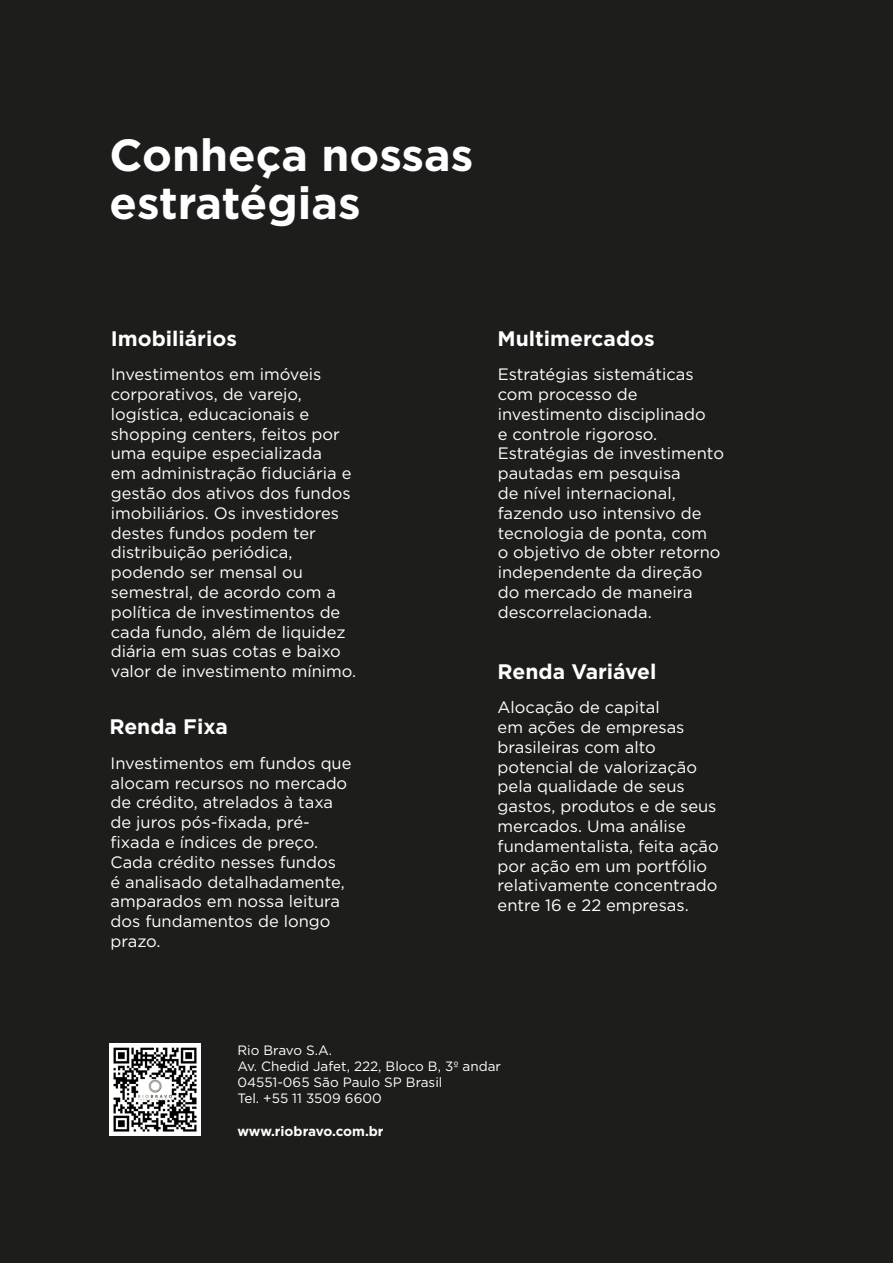
<style>
.page{position:relative;width:893px;height:1263px;background:#1d1d1b}
.page>*{position:absolute;margin:0;border:0;box-sizing:border-box;transform-origin:0 0}
.t1{font:700 45px/48px "Gotham";color:#fff}
.t2{font:700 21px "Gotham";color:#fff}
.t3{font:16.5px/19.8px "Gotham";color:#fff}
.t4{font:13.5px/16.2px "Gotham";color:#fff}
.t5{font:700 13.5px "Gotham";letter-spacing:-.005em;color:#fff}
</style>
<div class="page">
<img style="left:109px;top:1044px;width:92px;height:91px">
<h1 class="t1" style="left:109px;top:130px;width:366px">Conheça nossas estratégias</h1>
<p class="t2" style="left:111px;top:324px;width:128px">Imobiliários</p>
<p class="t2" style="left:498px;top:324px;width:159px">Multimercados</p>
<p class="t3" style="left:111px;top:364px;width:247px">Investimentos em imóveis corporativos, de varejo, logística, educacionais e shopping centers, feitos por uma equipe especializada<br>em administração fiduciária e gestão dos ativos dos fundos imobiliários. Os investidores destes fundos podem ter distribuição periódica, podendo ser mensal ou semestral, de acordo com a política de investimentos de cada fundo, além de liquidez diária em suas cotas e baixo valor de investimento mínimo.</p>
<p class="t2" style="left:109px;top:713px;width:120px">Renda Fixa</p>
<p class="t3" style="left:111px;top:753px;width:242px">Investimentos em fundos que alocam recursos no mercado de crédito, atrelados à taxa de juros pós-fixada, pré&shy;fixada e índices de preço.<br>Cada crédito nesses fundos<br>é analisado detalhadamente, amparados em nossa leitura dos fundamentos de longo prazo.</p>
<p class="t3" style="left:498px;top:364px;width:228px">Estratégias sistemáticas com processo de investimento disciplinado<br>e controle rigoroso.<br>Estratégias de investimento pautadas em pesquisa<br>de nível internacional, fazendo uso intensivo de tecnologia de ponta, com<br>o objetivo de obter retorno independente da direção do mercado de maneira descorrelacionada.</p>
<p class="t2" style="left:498px;top:657px;width:160px">Renda Variável</p>
<p class="t3" style="left:498px;top:697px;width:223px">Alocação de capital<br>em ações de empresas brasileiras com alto potencial de valorização pela qualidade de seus gastos, produtos e de seus mercados. Uma análise fundamentalista, feita ação por ação em um portfólio relativamente concentrado entre 16 e 22 empresas.</p>
<p class="t4" style="left:237px;top:1041px;width:265px">Rio Bravo S.A.<br>Av. Chedid Jafet, 222, Bloco B, 3º andar<br>04551-065 São Paulo SP Brasil<br>Tel. +55 11 3509 6600</p>
<p class="t5" style="left:237px;top:1122px;width:148px">www.riobravo.com.br</p>
</div>
